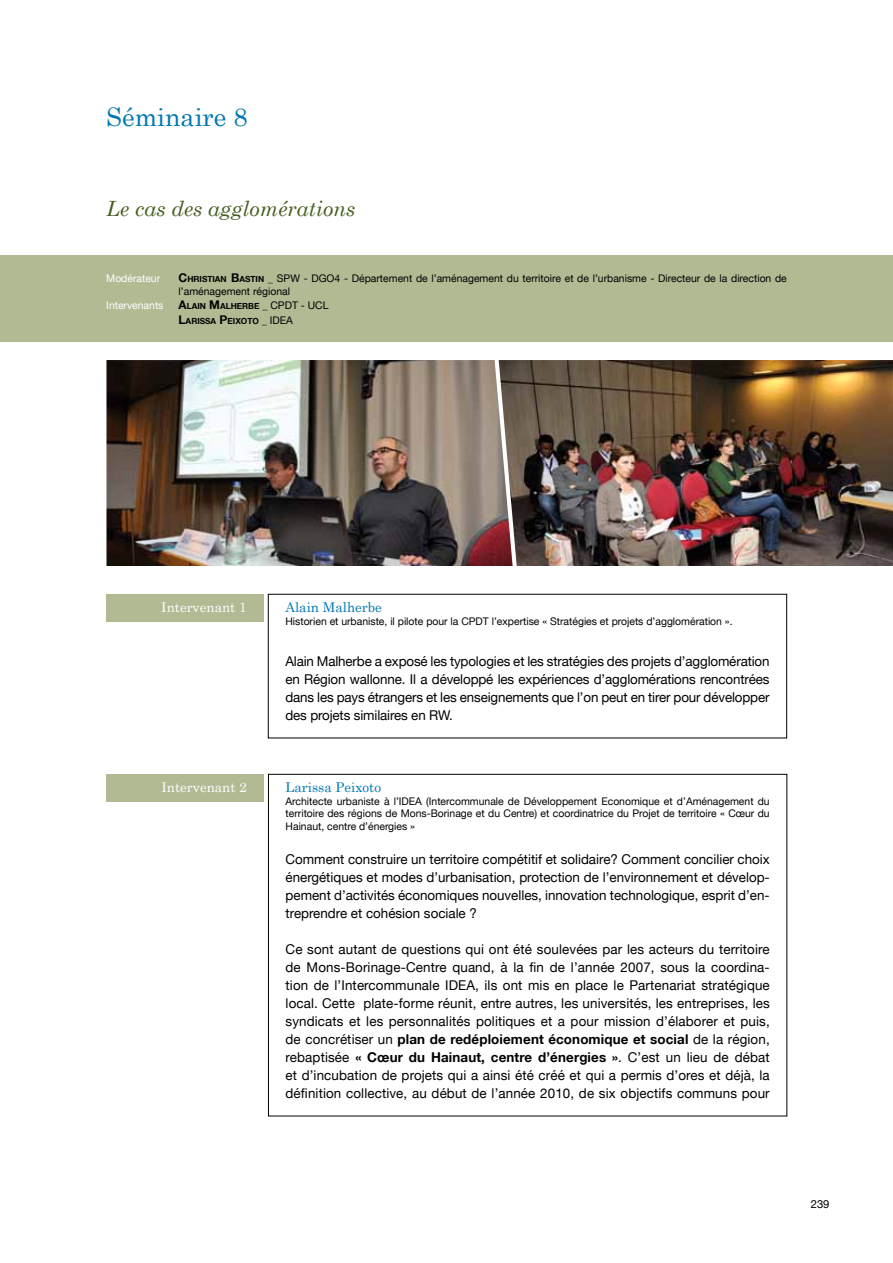
<style>
.page{position:relative;width:893px;height:1263px;background:#fff}
.page>*{position:absolute;margin:0;border:0;box-sizing:border-box;transform-origin:0 0}
.t1{font:25.5px "Century Schoolbook";color:#0077b0}
.t2{font:italic 21px "Century Schoolbook";color:#485e21}
.t3{font:13.5px/18px "Helvetica Neue LT";color:#000;text-align:justify}
.t4{font:13.5px "Century Schoolbook";color:#0077b0}
.t5{font:13.5px "Century Schoolbook";color:#fff}
.t6{font:11.25px "Helvetica Neue LT";color:#000}
.t7{font:10.5px/12.6px "Helvetica Neue LT";color:#000}
.t8{font:10.5px "Helvetica Neue LT";color:#fff}
.t9{font:700 8.4px/14.4px "Helvetica Neue LT";color:#000}
.s1{font-weight:700;font-size:12px}
.s2{font-weight:700;font-size:8.4px}
.s3{font-size:12px}
.s4{font-weight:400;font-size:10.5px}
.s5{font-weight:700}
</style>
<div class="page">
<div style="left:0;top:255px;width:893px;height:87px;background:#b1ba93"></div>
<div style="left:106px;top:594px;width:158px;height:28px;background:#b1ba93"></div>
<img style="left:513px;top:360px;width:380px;height:206px">
<img style="left:106px;top:360px;width:407px;height:206px">
<div style="left:106px;top:774px;width:158px;height:28px;background:#b1ba93"></div>
<h1 class="t1" style="left:106px;top:95px;width:143px">Séminaire 8</h1>
<h2 class="t2" style="left:106px;top:193px;width:251px">Le cas des agglomérations</h2>
<p class="t8" style="left:106px;top:272px;width:55px">Modérateur</p>
<p class="t7" style="left:179px;top:272px;width:610px"><span class="s1">C</span><span class="s2">HRISTIAN</span> <span class="s1">B</span><span class="s2">ASTIN</span> _ SPW - DGO4 - Département de l’aménagement du territoire et de l’urbanisme - Directeur de la direction de l’aménagement régional</p>
<p class="t8" style="left:106px;top:299px;width:59px">Intervenants</p>
<p class="t9" style="left:179px;top:299px;width:152px"><span class="s3">A</span>LAIN <span class="s3">M</span>ALHERBE <span class="s4">_ CPDT - UCL<br></span><span class="s3">L</span>ARISSA <span class="s3">P</span>EIXOTO <span class="s4">_ IDEA</span></p>
<p class="t5" style="left:161px;top:596px;width:87px">Intervenant 1</p>
<p class="t5" style="left:161px;top:776px;width:87px">Intervenant 2</p>
<p class="t4" style="left:285px;top:596px;width:98px">Alain Malherbe</p>
<p class="t7" style="left:285px;top:614px;width:449px">Historien et urbaniste, il pilote pour la CPDT l’expertise « Stratégies et projets d’agglomération ».</p>
<p class="t3" style="left:285px;top:652px;width:486px">Alain Malherbe a exposé les typologies et les stratégies des projets d’agglomération en Région wallonne. Il a développé les expériences d’agglomérations rencontrées dans les pays étrangers et les enseignements que l’on peut en tirer pour développer des projets similaires en RW.</p>
<p class="t4" style="left:286px;top:776px;width:97px">Larissa Peixoto</p>
<p class="t7" style="left:286px;top:794px;width:486px;text-align:justify">Architecte urbaniste à l’IDEA (Intercommunale de Développement Economique et d’Aménagement du territoire des régions de Mons-Borinage et du Centre) et coordinatrice du Projet de territoire « Cœur du Hainaut, centre d’énergies »</p>
<p class="t3" style="left:286px;top:850px;width:486px">Comment construire un territoire compétitif et solidaire? Comment concilier choix énergétiques et modes d’urbanisation, protection de l’environnement et dévelop&shy;pement d’activités économiques nouvelles, innovation technologique, esprit d’en&shy;treprendre et cohésion sociale ?</p>
<p class="t3" style="left:286px;top:940px;width:486px">Ce sont autant de questions qui ont été soulevées par les acteurs du territoire de Mons-Borinage-Centre quand, à la fin de l’année 2007, sous la coordina&shy;tion de l’Intercommunale IDEA, ils ont mis en place le Partenariat stratégique local. Cette plate-forme réunit, entre autres, les universités, les entreprises, les syndicats et les personnalités politiques et a pour mission d’élaborer et puis, de concrétiser un <span class="s5">plan de redéploiement économique et social</span> de la région, rebaptisée <span class="s5">« Cœur du Hainaut, centre d’énergies »</span>. C’est un lieu de débat et d’incubation de projets qui a ainsi été créé et qui a permis d’ores et déjà, la définition collective, au début de l’année 2010, de six objectifs communs pour</p>
<p class="t6" style="left:811px;top:1197px;width:20px">239</p>
</div>
